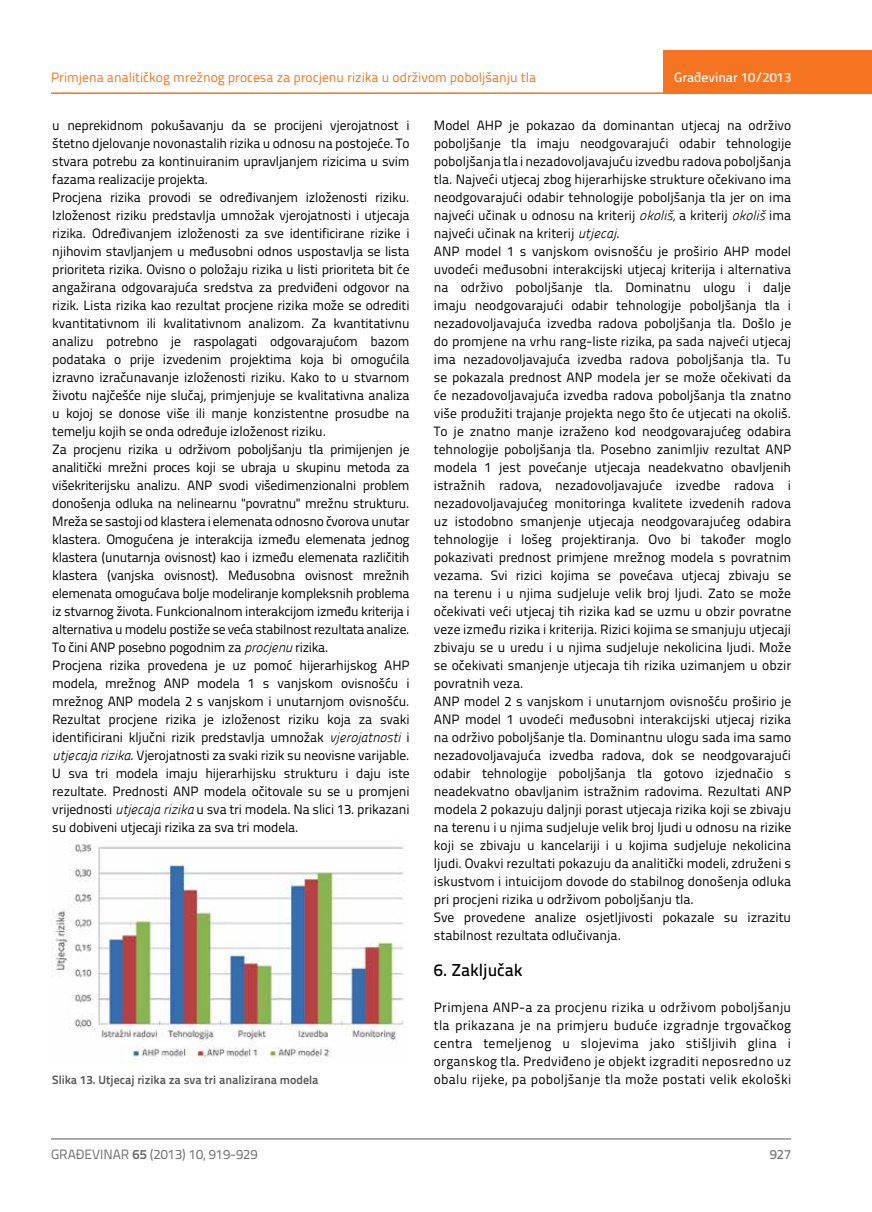
<style>
.page{position:relative;width:872px;height:1212px;background:#fff}
.page>*{position:absolute;margin:0;border:0;box-sizing:border-box;transform-origin:0 0}
.t1{font:500 17.25px "Titillium Text 22 L";color:#000}
.t2{font:13.5px/18px "Titillium Text 22 L";color:#000}
.t3{font:13.5px "Titillium Text 22 L";color:#f47421}
.t4{font:13.5px "Titillium Text 22 L";color:#6d6e71}
.t5{font:500 13.5px "Titillium Text 22 L";color:#fff}
.t6{font:500 13.5px "Titillium Text 22 L";color:#797a7d}
.t7{font:700 12px "Titillium Text 22 L";color:#58595b}
.s1{font-family:"Panefresco 250 wt";font-style:italic}
.s2{font-weight:700}
</style>
<div class="page">
<hr style="left:51px;top:92px;width:821px;height:2px;background:#f47421">
<div style="left:663px;top:50px;width:209px;height:44px;background:#f47421"></div>
<hr style="left:51px;top:1139px;width:740px;height:1px;background:#58595b">
<img style="left:51px;top:843px;width:353px;height:220px">
<p class="t3" style="left:51px;top:68px;width:486px">Primjena analitičkog mrežnog procesa za procjenu rizika u održivom poboljšanju tla</p>
<p class="t2" style="left:52px;top:115px;width:359px">u neprekidnom pokušavanju da se procijeni vjerojatnost i štetno djelovanje novonastalih rizika u odnosu na postojeće. To stvara potrebu za kontinuiranim upravljanjem rizicima u svim fazama realizacije projekta.<br>Procjena rizika provodi se određivanjem izloženosti riziku.<br>Izloženost riziku predstavlja umnožak vjerojatnosti i utjecaja rizika. Određivanjem izloženosti za sve identificirane rizike i njihovim stavljanjem u međusobni odnos uspostavlja se lista prioriteta rizika. Ovisno o položaju rizika u listi prioriteta bit će angažirana odgovarajuća sredstva za predviđeni odgovor na rizik. Lista rizika kao rezultat procjene rizika može se odrediti kvantitativnom ili kvalitativnom analizom. Za kvantitativnu analizu potrebno je raspolagati odgovarajućom bazom podataka o prije izvedenim projektima koja bi omogućila izravno izračunavanje izloženosti riziku. Kako to u stvarnom životu najčešće nije slučaj, primjenjuje se kvalitativna analiza u kojoj se donose više ili manje konzistentne prosudbe na temelju kojih se onda određuje izloženost riziku.<br>Za procjenu rizika u održivom poboljšanju tla primijenjen je analitički mrežni proces koji se ubraja u skupinu metoda za višekriterijsku analizu. ANP svodi višedimenzionalni problem donošenja odluka na nelinearnu "povratnu" mrežnu strukturu.<br>Mreža se sastoji od klastera i elemenata odnosno čvorova unutar klastera. Omogućena je interakcija između elemenata jednog klastera (unutarnja ovisnost) kao i između elemenata različitih klastera (vanjska ovisnost). Međusobna ovisnost mrežnih elemenata omogućava bolje modeliranje kompleksnih problema iz stvarnog života. Funkcionalnom interakcijom između kriterija i alternativa u modelu postiže se veća stabilnost rezultata analize.<br>To čini ANP posebno pogodnim za <span class="s1">procjenu</span> rizika.<br>Procjena rizika provedena je uz pomoć hijerarhijskog AHP modela, mrežnog ANP modela 1 s vanjskom ovisnošću i mrežnog ANP modela 2 s vanjskom i unutarnjom ovisnošću.<br>Rezultat procjene rizika je izloženost riziku koja za svaki identificirani ključni rizik predstavlja umnožak <span class="s1">vjerojatnosti</span> i <span class="s1">utjecaja rizika</span>. Vjerojatnosti za svaki rizik su neovisne varijable.<br>U sva tri modela imaju hijerarhijsku strukturu i daju iste rezultate. Prednosti ANP modela očitovale su se u promjeni vrijednosti <span class="s1">utjecaja rizika</span> u sva tri modela. Na slici 13. prikazani su dobiveni utjecaji rizika za sva tri modela.</p>
<p class="t5" style="left:674px;top:67px;width:118px">Građevinar 10/2013</p>
<p class="t2" style="left:434px;top:115px;width:359px">Model AHP je pokazao da dominantan utjecaj na održivo poboljšanje tla imaju neodgovarajući odabir tehnologije poboljšanja tla i nezadovoljavajuću izvedbu radova poboljšanja tla. Najveći utjecaj zbog hijerarhijske strukture očekivano ima neodgovarajući odabir tehnologije poboljšanja tla jer on ima najveći učinak u odnosu na kriterij <span class="s1">okoliš,</span> a kriterij <span class="s1">okoliš</span> ima najveći učinak na kriterij <span class="s1">utjecaj</span>.<br>ANP model 1 s vanjskom ovisnošću je proširio AHP model uvodeći međusobni interakcijski utjecaj kriterija i alternativa na održivo poboljšanje tla. Dominatnu ulogu i dalje imaju neodgovarajući odabir tehnologije poboljšanja tla i nezadovoljavajuća izvedba radova poboljšanja tla. Došlo je do promjene na vrhu rang-liste rizika, pa sada najveći utjecaj ima nezadovoljavajuća izvedba radova poboljšanja tla. Tu se pokazala prednost ANP modela jer se može očekivati da će nezadovoljavajuća izvedba radova poboljšanja tla znatno više produžiti trajanje projekta nego što će utjecati na okoliš.<br>To je znatno manje izraženo kod neodgovarajućeg odabira tehnologije poboljšanja tla. Posebno zanimljiv rezultat ANP modela 1 jest povećanje utjecaja neadekvatno obavljenih istražnih radova, nezadovoljavajuće izvedbe radova i nezadovoljavajućeg monitoringa kvalitete izvedenih radova uz istodobno smanjenje utjecaja neodgovarajućeg odabira tehnologije i lošeg projektiranja. Ovo bi također moglo pokazivati prednost primjene mrežnog modela s povratnim vezama. Svi rizici kojima se povećava utjecaj zbivaju se na terenu i u njima sudjeluje velik broj ljudi. Zato se može očekivati veći utjecaj tih rizika kad se uzmu u obzir povratne veze između rizika i kriterija. Rizici kojima se smanjuju utjecaji zbivaju se u uredu i u njima sudjeluje nekolicina ljudi. Može se očekivati smanjenje utjecaja tih rizika uzimanjem u obzir povratnih veza.<br>ANP model 2 s vanjskom i unutarnjom ovisnošću proširio je ANP model 1 uvodeći međusobni interakcijski utjecaj rizika na održivo poboljšanje tla. Dominantnu ulogu sada ima samo nezadovoljavajuća izvedba radova, dok se neodgovarajući odabir tehnologije poboljšanja tla gotovo izjednačio s neadekvatno obavljanim istražnim radovima. Rezultati ANP modela 2 pokazuju daljnji porast utjecaja rizika koji se zbivaju na terenu i u njima sudjeluje velik broj ljudi u odnosu na rizike koji se zbivaju u kancelariji i u kojima sudjeluje nekolicina ljudi. Ovakvi rezultati pokazuju da analitički modeli, združeni s iskustvom i intuicijom dovode do stabilnog donošenja odluka pri procjeni rizika u održivom poboljšanju tla.<br>Sve provedene analize osjetljivosti pokazale su izrazitu stabilnost rezultata odlučivanja.</p>
<p class="t1" style="left:434px;top:957px;width:90px">6. Zaključak</p>
<p class="t2" style="left:434px;top:998px;width:359px;text-align:justify">Primjena ANP-a za procjenu rizika u održivom poboljšanju tla prikazana je na primjeru buduće izgradnje trgovačkog centra temeljenog u slojevima jako stišljivih glina i organskog tla. Predviđeno je objekt izgraditi neposredno uz obalu rijeke, pa poboljšanje tla može postati velik ekološki</p>
<p class="t7" style="left:52px;top:1071px;width:268px">Slika 13. Utjecaj rizika za sva tri analizirana modela</p>
<p class="t4" style="left:51px;top:1144px;width:208px">GRAĐEVINAR <span class="s2">65</span> (2013) 10, 919-929</p>
<p class="t6" style="left:769px;top:1144px;width:23px">927</p>
</div>
